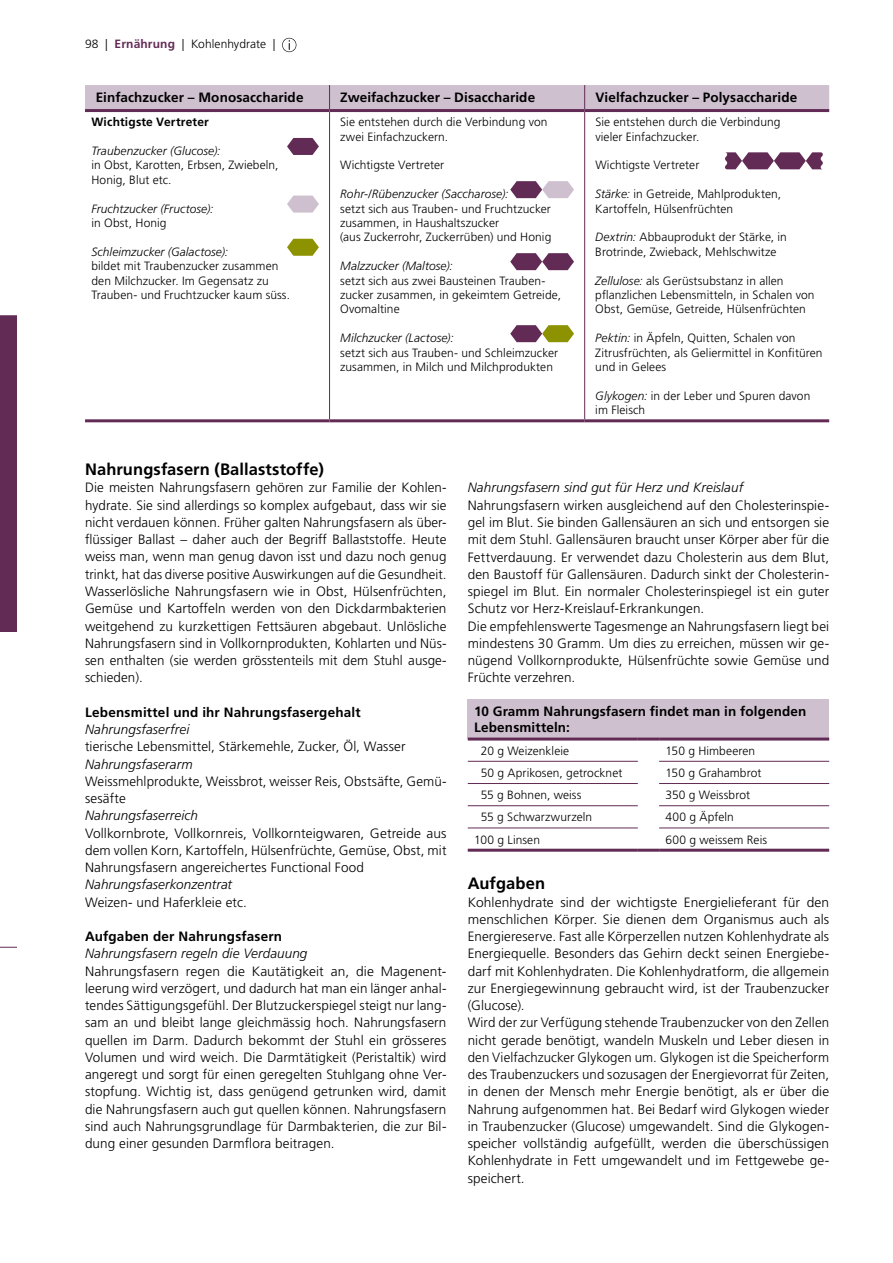
<style>
.page{position:relative;width:893px;height:1263px;background:#fff}
.page>*{position:absolute;margin:0;border:0;box-sizing:border-box;transform-origin:0 0}
.t1{font:700 16.5px "Frutiger LT Std";letter-spacing:.005em;color:#000}
.t2{font:300 13.5px/17.2px "Frutiger LT Std";letter-spacing:.01em;color:#000;text-align:justify}
.t3{font:700 13.5px/16.2px "Frutiger LT Std";letter-spacing:.01em;color:#000}
.t4{font:italic 300 13.5px "Frutiger LT Std";letter-spacing:.005em;color:#000}
.t5{font:300 12px/14.4px "Frutiger LT Std";letter-spacing:.005em;color:#000}
.t6{font:italic 300 12px "Frutiger LT Std";letter-spacing:.005em;color:#000}
.t7{font:700 12px "Frutiger LT Std";letter-spacing:.015em;color:#000}
.s1{font-weight:700;color:#622b55}
.s2{font-style:italic}
</style>
<div class="page">
<svg style="left:282px;top:38px;width:14px;height:14px"></svg>
<div style="left:0;top:316px;width:17px;height:315px;background:#622b55"></div>
<svg style="left:0;top:315px;width:17px;height:1px"></svg>
<svg style="left:0;top:631px;width:17px;height:1px"></svg>
<svg style="left:0;top:947px;width:17px;height:1px"></svg>
<div style="left:85px;top:85px;width:744px;height:24px;background:#cfc0d0"></div>
<hr style="left:85px;top:109px;width:245px;height:3px;background:#622b55">
<hr style="left:85px;top:419px;width:245px;height:3px;background:#622b55">
<hr style="left:330px;top:109px;width:255px;height:3px;background:#622b55">
<hr style="left:330px;top:419px;width:255px;height:3px;background:#622b55">
<hr style="left:329px;top:112px;width:1px;height:307px;background:#622b55">
<hr style="left:585px;top:109px;width:244px;height:3px;background:#622b55">
<hr style="left:585px;top:419px;width:244px;height:3px;background:#622b55">
<hr style="left:584px;top:112px;width:1px;height:307px;background:#622b55">
<svg style="left:287px;top:138px;width:32px;height:17px"></svg>
<svg style="left:287px;top:196px;width:32px;height:17px"></svg>
<svg style="left:287px;top:239px;width:32px;height:17px"></svg>
<svg style="left:510px;top:181px;width:64px;height:17px"></svg>
<svg style="left:510px;top:253px;width:64px;height:17px"></svg>
<svg style="left:510px;top:325px;width:64px;height:17px"></svg>
<svg style="left:725px;top:152px;width:98px;height:17px"></svg>
<div style="left:468px;top:699px;width:361px;height:40px;background:#cfc0d0"></div>
<hr style="left:468px;top:783px;width:170px;height:1px;background:#622b55">
<hr style="left:659px;top:783px;width:170px;height:1px;background:#622b55">
<hr style="left:468px;top:805px;width:170px;height:1px;background:#622b55">
<hr style="left:659px;top:805px;width:170px;height:1px;background:#622b55">
<hr style="left:468px;top:849px;width:170px;height:3px;background:#622b55">
<hr style="left:659px;top:849px;width:170px;height:3px;background:#622b55">
<hr style="left:638px;top:849px;width:21px;height:3px;background:#622b55">
<hr style="left:468px;top:761px;width:170px;height:1px;background:#622b55">
<hr style="left:659px;top:761px;width:170px;height:1px;background:#622b55">
<hr style="left:468px;top:827px;width:170px;height:1px;background:#622b55">
<hr style="left:659px;top:827px;width:170px;height:1px;background:#622b55">
<hr style="left:468px;top:737px;width:170px;height:3px;background:#622b55">
<hr style="left:638px;top:737px;width:21px;height:3px;background:#622b55">
<hr style="left:659px;top:737px;width:170px;height:3px;background:#622b55">
<p class="t5" style="left:85px;top:36px;width:192px">98 | <span class="s1">Ernährung</span> | Kohlenhydrate |</p>
<p class="t3" style="left:96px;top:89px;width:209px">Einfachzucker – Monosaccharide</p>
<p class="t3" style="left:340px;top:89px;width:197px">Zweifachzucker – Disaccharide</p>
<p class="t3" style="left:595px;top:89px;width:204px">Vielfachzucker – Polysaccharide</p>
<p class="t7" style="left:91px;top:115px;width:119px">Wichtigste Vertreter</p>
<p class="t6" style="left:91px;top:144px;width:131px">Traubenzucker (Glucose):</p>
<p class="t5" style="left:91px;top:158px;width:189px">in Obst, Karotten, Erbsen, Zwiebeln,<br>Honig, Blut etc.</p>
<p class="t6" style="left:91px;top:202px;width:124px">Fruchtzucker (Fructose):</p>
<p class="t5" style="left:91px;top:216px;width:77px">in Obst, Honig</p>
<p class="t6" style="left:91px;top:245px;width:138px">Schleimzucker (Galactose):</p>
<p class="t5" style="left:91px;top:259px;width:200px">bildet mit Traubenzucker zusammen den Milchzucker. Im Gegensatz zu<br>Trauben- und Fruchtzucker kaum süss.</p>
<p class="t5" style="left:595px;top:115px;width:187px">Sie entstehen durch die Verbindung vieler Einfachzucker.</p>
<p class="t5" style="left:595px;top:158px;width:105px">Wichtigste Vertreter</p>
<p class="t5" style="left:595px;top:187px;width:187px"><span class="s2">Stärke:</span> in Getreide, Mahlprodukten,<br>Kartoffeln, Hülsenfrüchten</p>
<p class="t5" style="left:595px;top:230px;width:193px"><span class="s2">Dextrin:</span> Abbauprodukt der Stärke, in<br>Brotrinde, Zwieback, Mehlschwitze</p>
<p class="t5" style="left:595px;top:273px;width:221px"><span class="s2">Zellulose:</span> als Gerüstsubstanz in allen pflanzlichen Lebensmitteln, in Schalen von<br>Obst, Gemüse, Getreide, Hülsenfrüchten</p>
<p class="t5" style="left:595px;top:331px;width:229px"><span class="s2">Pektin:</span> in Äpfeln, Quitten, Schalen von<br>Zitrusfrüchten, als Geliermittel in Konfitüren und in Gelees</p>
<p class="t5" style="left:595px;top:389px;width:217px"><span class="s2">Glykogen:</span> in der Leber und Spuren davon im Fleisch</p>
<p class="t5" style="left:340px;top:115px;width:209px">Sie entstehen durch die Verbindung von zwei Einfachzuckern.</p>
<p class="t5" style="left:340px;top:158px;width:105px">Wichtigste Vertreter</p>
<p class="t6" style="left:340px;top:187px;width:170px">Rohr-/Rübenzucker (Saccharose):</p>
<p class="t5" style="left:340px;top:201px;width:213px">setzt sich aus Trauben- und Fruchtzucker zusammen, in Haushaltszucker<br>(aus Zuckerrohr, Zuckerrüben) und Honig</p>
<p class="t6" style="left:340px;top:259px;width:114px">Malzzucker (Maltose):</p>
<p class="t5" style="left:340px;top:273px;width:222px">setzt sich aus zwei Bausteinen Trauben&shy;zucker zusammen, in gekeimtem Getreide,<br>Ovomaltine</p>
<p class="t6" style="left:340px;top:331px;width:115px">Milchzucker (Lactose):</p>
<p class="t5" style="left:340px;top:345px;width:220px">setzt sich aus Trauben- und Schleimzucker zusammen, in Milch und Milchprodukten</p>
<p class="t1" style="left:85px;top:460px;width:240px">Nahrungsfasern (Ballaststoffe)</p>
<p class="t2" style="left:85px;top:479px;width:363px">Die meisten Nahrungsfasern gehören zur Familie der Kohlen&shy;hydrate. Sie sind allerdings so komplex aufgebaut, dass wir sie nicht verdauen können. Früher galten Nahrungsfasern als über&shy;flüssiger Ballast – daher auch der Begriff Ballaststoffe. Heute weiss man, wenn man genug davon isst und dazu noch genug trinkt, hat das diverse positive Auswirkungen auf die Gesundheit.<br>Wasserlösliche Nahrungsfasern wie in Obst, Hülsenfrüchten, Gemüse und Kartoffeln werden von den Dickdarmbakterien weitgehend zu kurzkettigen Fettsäuren abgebaut. Unlösliche Nahrungsfasern sind in Vollkornprodukten, Kohlarten und Nüs&shy;sen enthalten (sie werden grösstenteils mit dem Stuhl ausge&shy;schieden).</p>
<p class="t3" style="left:85px;top:704px;width:277px">Lebensmittel und ihr Nahrungsfasergehalt</p>
<p class="t4" style="left:85px;top:722px;width:106px">Nahrungsfaserfrei</p>
<p class="t2" style="left:85px;top:738px;width:322px">tierische Lebensmittel, Stärkemehle, Zucker, Öl, Wasser</p>
<p class="t4" style="left:85px;top:756px;width:109px">Nahrungsfaserarm</p>
<p class="t2" style="left:85px;top:773px;width:363px">Weissmehlprodukte, Weissbrot, weisser Reis, Obstsäfte, Gemü&shy;sesäfte</p>
<p class="t4" style="left:85px;top:808px;width:115px">Nahrungsfaserreich</p>
<p class="t2" style="left:85px;top:824px;width:363px">Vollkornbrote, Vollkornreis, Vollkornteigwaren, Getreide aus dem vollen Korn, Kartoffeln, Hülsenfrüchte, Gemüse, Obst, mit Nahrungsfasern angereichertes Functional Food</p>
<p class="t4" style="left:85px;top:877px;width:149px">Nahrungsfaserkonzentrat</p>
<p class="t2" style="left:85px;top:893px;width:163px">Weizen- und Haferkleie etc.</p>
<p class="t3" style="left:85px;top:928px;width:199px">Aufgaben der Nahrungsfasern</p>
<p class="t4" style="left:85px;top:946px;width:224px">Nahrungsfasern regeln die Verdauung</p>
<p class="t2" style="left:85px;top:962px;width:363px">Nahrungsfasern regen die Kautätigkeit an, die Magenent&shy;leerung wird verzögert, und dadurch hat man ein länger anhal&shy;tendes Sättigungsgefühl. Der Blutzuckerspiegel steigt nur lang&shy;sam an und bleibt lange gleichmässig hoch. Nahrungsfasern quellen im Darm. Dadurch bekommt der Stuhl ein grösseres Volumen und wird weich. Die Darmtätigkeit (Peristaltik) wird angeregt und sorgt für einen geregelten Stuhlgang ohne Ver&shy;stopfung. Wichtig ist, dass genügend getrunken wird, damit die Nahrungsfasern auch gut quellen können. Nahrungsfasern sind auch Nahrungsgrundlage für Darmbakterien, die zur Bil&shy;dung einer gesunden Darmflora beitragen.</p>
<p class="t4" style="left:468px;top:480px;width:277px">Nahrungsfasern sind gut für Herz und Kreislauf</p>
<p class="t2" style="left:468px;top:497px;width:363px;text-align:left">Nahrungsfasern wirken ausgleichend auf den Cholesterinspie&shy;gel im Blut. Sie binden Gallensäuren an sich und entsorgen sie mit dem Stuhl. Gallensäuren braucht unser Körper aber für die Fettverdauung. Er verwendet dazu Cholesterin aus dem Blut, den Baustoff für Gallensäuren. Dadurch sinkt der Cholesterin&shy;spiegel im Blut. Ein normaler Cholesterinspiegel ist ein guter Schutz vor Herz-Kreislauf-Erkrankungen.<br>Die empfehlenswerte Tagesmenge an Nahrungsfasern liegt bei mindestens 30 Gramm. Um dies zu erreichen, müssen wir ge&shy;nügend Vollkornprodukte, Hülsenfrüchte sowie Gemüse und Früchte verzehren.</p>
<p class="t3" style="left:474px;top:703px;width:334px">10 Gramm Nahrungsfasern findet man in folgenden<br>Lebensmitteln:</p>
<p class="t5" style="left:481px;top:743px;width:90px">20 g Weizenkleie</p>
<p class="t5" style="left:665px;top:743px;width:91px">150 g Himbeeren</p>
<p class="t5" style="left:481px;top:766px;width:143px">50 g Aprikosen, getrocknet</p>
<p class="t5" style="left:665px;top:766px;width:97px">150 g Grahambrot</p>
<p class="t5" style="left:481px;top:788px;width:102px">55 g Bohnen, weiss</p>
<p class="t5" style="left:665px;top:788px;width:86px">350 g Weissbrot</p>
<p class="t5" style="left:481px;top:810px;width:113px">55 g Schwarzwurzeln</p>
<p class="t5" style="left:665px;top:810px;width:70px">400 g Äpfeln</p>
<p class="t5" style="left:474px;top:832px;width:67px">100 g Linsen</p>
<p class="t5" style="left:665px;top:832px;width:103px">600 g weissem Reis</p>
<p class="t1" style="left:468px;top:874px;width:79px">Aufgaben</p>
<p class="t2" style="left:468px;top:893px;width:363px;text-align:left">Kohlenhydrate sind der wichtigste Energielieferant für den menschlichen Körper. Sie dienen dem Organismus auch als Energiereserve. Fast alle Körperzellen nutzen Kohlenhydrate als Energiequelle. Besonders das Gehirn deckt seinen Energiebe&shy;darf mit Kohlenhydraten. Die Kohlenhydratform, die allgemein zur Energiegewinnung gebraucht wird, ist der Traubenzucker (Glucose).<br>Wird der zur Verfügung stehende Traubenzucker von den Zellen nicht gerade benötigt, wandeln Muskeln und Leber diesen in den Vielfachzucker Glykogen um. Glykogen ist die Speicherform des Traubenzuckers und sozusagen der Energievorrat für Zeiten, in denen der Mensch mehr Energie benötigt, als er über die Nahrung aufgenommen hat. Bei Bedarf wird Glykogen wieder in Traubenzucker (Glucose) umgewandelt. Sind die Glykogen&shy;speicher vollständig aufgefüllt, werden die überschüssigen Kohlenhydrate in Fett umgewandelt und im Fettgewebe ge&shy;speichert.</p>
</div>
